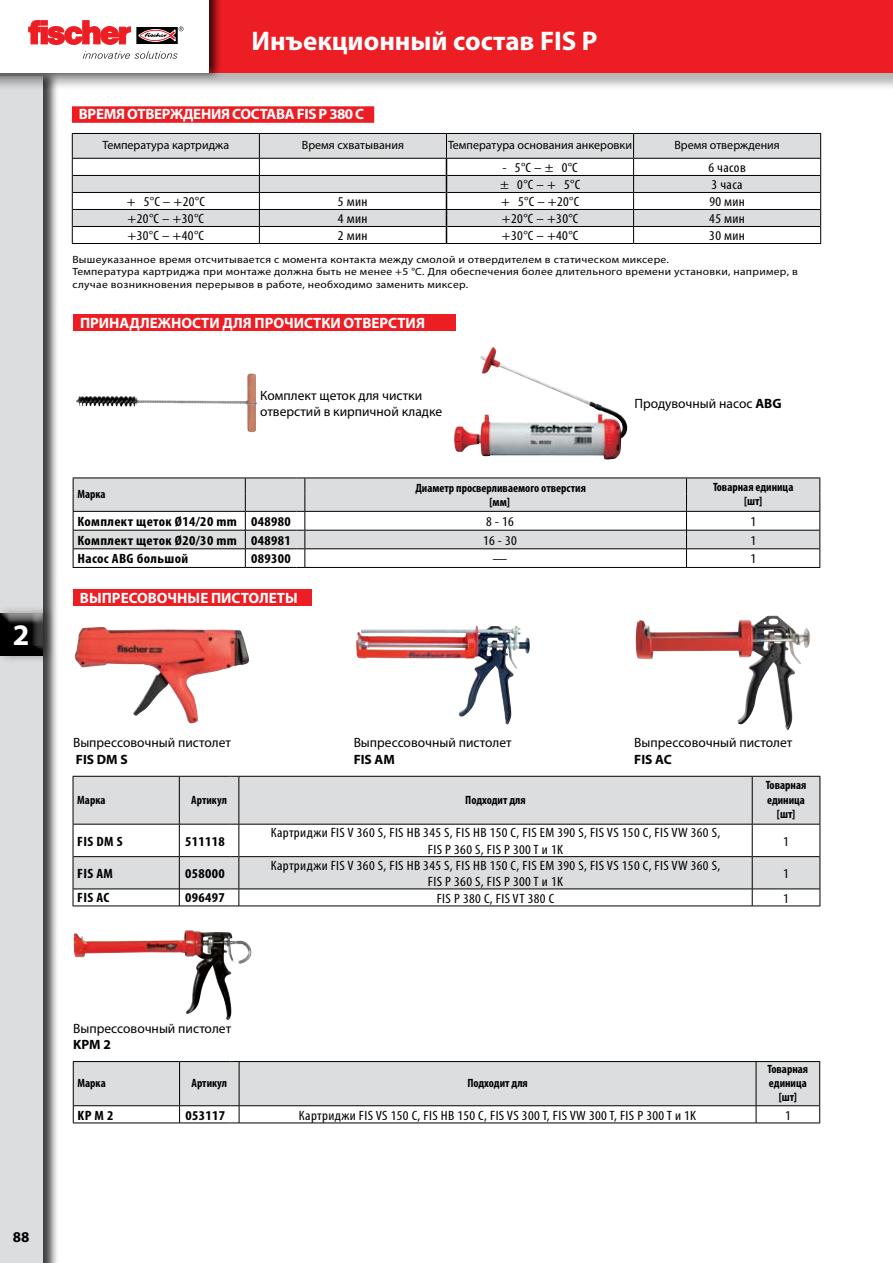
<style>
.page{position:relative;width:893px;height:1263px;background:#fff}
.page>*{position:absolute;margin:0;border:0;box-sizing:border-box;transform-origin:0 0}
.t1{font:700 30px "Myriad Pro";color:#fff}
.t2{font:700 27px "Myriad Pro";color:#fff}
.t3{font:700 15px "Myriad Pro";color:#fff}
.t4{font:700 15px "Myriad Pro";letter-spacing:-.02em;color:#fff}
.t5{font:700 15px "Myriad Pro";color:#000}
.t6{font:condensed 13.5px/16.2px "Myriad Pro";letter-spacing:.025em;color:#000;text-align:center;scale:1.1 1}
.t7{font:13.5px/16.2px "Myriad Pro";color:#000}
.t8{font:700 condensed 13.5px "Myriad Pro";letter-spacing:.025em;color:#000;scale:1.1 1}
.t9{font:700 13.5px "Myriad Pro";color:#000}
.t10{font:700 condensed 12px/14.4px "Myriad Pro";color:#000;text-align:center}
.t11{font:12px "Myriad Pro";color:#000}
.t12{font:10.5px/12.6px "Myriad Pro";letter-spacing:.025em;color:#000;scale:1.1 1}
.s1{font-weight:700}
</style>
<div class="page">
<div style="left:0;top:68px;width:59px;height:1195px;background:#000;opacity:.75"></div>
<div style="left:0;top:77px;width:43px;height:1186px;background:#dcddde"></div>
<div style="left:0;top:0;width:893px;height:91px;background:#000;opacity:.29"></div>
<div style="left:0;top:0;width:893px;height:72px;background:#ed1d24"></div>
<div style="left:0;top:0;width:223px;height:81px;background:#000;opacity:.75"></div>
<div style="left:0;top:0;width:208px;height:72px;background:#fff"></div>
<svg style="left:137px;top:27px;width:41px;height:17px"></svg>
<svg style="left:29px;top:21px;width:102px;height:24px"></svg>
<svg style="left:139px;top:26px;width:44px;height:15px"></svg>
<svg style="left:83px;top:51px;width:94px;height:8px"></svg>
<div style="left:0;top:605px;width:55px;height:58px;background:#000;opacity:.3"></div>
<div style="left:0;top:613px;width:53px;height:45px;background:#fff;opacity:.75"></div>
<div style="left:0;top:613px;width:49px;height:45px;background:#000;opacity:.75"></div>
<div style="left:72px;top:106px;width:302px;height:17px;background:#ed1d24"></div>
<hr style="left:72px;top:243px;width:187px;height:1px;background:#000">
<hr style="left:259px;top:243px;width:187px;height:1px;background:#000">
<hr style="left:446px;top:243px;width:188px;height:1px;background:#000">
<hr style="left:634px;top:243px;width:187px;height:1px;background:#000">
<hr style="left:72px;top:133px;width:187px;height:1px;background:#000">
<hr style="left:259px;top:133px;width:187px;height:1px;background:#000">
<hr style="left:446px;top:133px;width:188px;height:1px;background:#000">
<hr style="left:634px;top:133px;width:187px;height:1px;background:#000">
<svg style="left:72px;top:134px;width:749px;height:109px"></svg>
<hr style="left:634px;top:158px;width:187px;height:1px;background:#000">
<svg style="left:73px;top:478px;width:747px;height:90px"></svg>
<div style="left:73px;top:315px;width:383px;height:16px;background:#ed1d24"></div>
<img style="left:137px;top:374px;width:111px;height:27px">
<img style="left:454px;top:348px;width:168px;height:101px">
<hr style="left:820px;top:777px;width:1px;height:47px;background:#000">
<div style="left:73px;top:776px;width:747px;height:49px;background:#dcddde"></div>
<hr style="left:239px;top:824px;width:513px;height:1px;background:#000">
<hr style="left:752px;top:824px;width:68px;height:1px;background:#000">
<hr style="left:73px;top:824px;width:1px;height:33px;background:#000">
<hr style="left:179px;top:824px;width:1px;height:33px;background:#000">
<hr style="left:238px;top:824px;width:1px;height:33px;background:#000">
<hr style="left:752px;top:824px;width:1px;height:33px;background:#000">
<hr style="left:820px;top:824px;width:1px;height:33px;background:#000">
<svg style="left:73px;top:856px;width:748px;height:51px"></svg>
<div style="left:73px;top:589px;width:238px;height:16px;background:#ed1d24"></div>
<img style="left:74px;top:627px;width:175px;height:97px">
<img style="left:356px;top:626px;width:174px;height:98px">
<img style="left:636px;top:616px;width:156px;height:114px">
<svg style="left:73px;top:1061px;width:747px;height:63px"></svg>
<img style="left:74px;top:932px;width:158px;height:88px">
<h1 class="t1" style="left:13px;top:616px;width:18px">2</h1>
<h2 class="t2" style="left:251px;top:23px;width:348px">Инъекционный состав FIS P</h2>
<p class="t4" style="left:79px;top:105px;width:287px">ВРЕМЯ ОТВЕРЖДЕНИЯ СОСТАВА FIS P 380 C</p>
<p class="t11" style="left:103px;top:138px;width:128px">Температура картриджа</p>
<p class="t11" style="left:302px;top:138px;width:104px">Время схватывания</p>
<p class="t11" style="left:448px;top:138px;width:185px">Температура основания анкеровки</p>
<p class="t11" style="left:674px;top:138px;width:107px">Время отверждения</p>
<p class="t6" style="left:503px;top:159px;width:70px">- 5°C – ± 0°C</p>
<p class="t6" style="left:708px;top:159px;width:36px">6 часов</p>
<p class="t6" style="left:500px;top:176px;width:74px">± 0°C – + 5°C</p>
<p class="t6" style="left:712px;top:176px;width:30px">3 часа</p>
<p class="t6" style="left:127px;top:193px;width:73px">+ 5°C – +20°C</p>
<p class="t6" style="left:338px;top:193px;width:28px">5 мин</p>
<p class="t6" style="left:501px;top:193px;width:73px">+ 5°C – +20°C</p>
<p class="t6" style="left:709px;top:193px;width:34px">90 мин</p>
<p class="t6" style="left:128px;top:210px;width:71px">+20°C – +30°C</p>
<p class="t6" style="left:338px;top:210px;width:28px">4 мин</p>
<p class="t6" style="left:502px;top:210px;width:71px">+20°C – +30°C</p>
<p class="t6" style="left:709px;top:210px;width:34px">45 мин</p>
<p class="t6" style="left:128px;top:227px;width:71px">+30°C – +40°C</p>
<p class="t6" style="left:338px;top:227px;width:28px">2 мин</p>
<p class="t6" style="left:502px;top:227px;width:71px">+30°C – +40°C</p>
<p class="t6" style="left:709px;top:227px;width:34px">30 мин</p>
<p class="t12" style="left:72px;top:253px;width:661px">Вышеуказанное время отсчитывается с момента контакта между смолой и отвердителем в статическом миксере.<br>Температура картриджа при монтаже должна быть не менее +5 °C. Для обеспечения более длительного времени установки, например, в случае возникновения перерывов в работе, необходимо заменить миксер.</p>
<p class="t3" style="left:80px;top:314px;width:346px">ПРИНАДЛЕЖНОСТИ ДЛЯ ПРОЧИСТКИ ОТВЕРСТИЯ</p>
<p class="t7" style="left:260px;top:387px;width:183px">Комплект щеток для чистки отверстий в кирпичной кладке</p>
<p class="t7" style="left:634px;top:395px;width:149px">Продувочный насос <span class="s1">ABG</span></p>
<p class="t10" style="left:77px;top:487px;width:30px">Марка</p>
<p class="t10" style="left:415px;top:480px;width:172px">Диаметр просверливаемого отверстия [мм]</p>
<p class="t10" style="left:713px;top:479px;width:82px">Товарная единица [шт]</p>
<p class="t8" style="left:77px;top:513px;width:196px">Комплект щеток Ø14/20 mm 048980</p>
<p class="t6" style="left:486px;top:513px;width:27px">8 - 16</p>
<p class="t6" style="left:750px;top:513px;width:7px">1</p>
<p class="t8" style="left:77px;top:532px;width:196px">Комплект щеток Ø20/30 mm 048981</p>
<p class="t6" style="left:483px;top:532px;width:32px">16 - 30</p>
<p class="t6" style="left:750px;top:532px;width:7px">1</p>
<p class="t8" style="left:77px;top:550px;width:102px">Насос ABG большой</p>
<p class="t8" style="left:251px;top:550px;width:38px">089300</p>
<p class="t6" style="left:492px;top:550px;width:15px">—</p>
<p class="t6" style="left:750px;top:550px;width:7px">1</p>
<p class="t3" style="left:80px;top:588px;width:11px">выпресовочные</p>
<p class="t3" style="left:211px;top:588px;width:11px">пистолеты</p>
<p class="t7" style="left:73px;top:734px;width:159px">Выпрессовочный пистолет</p>
<p class="t9" style="left:76px;top:750px;width:53px">FIS DM S</p>
<p class="t7" style="left:354px;top:734px;width:159px">Выпрессовочный пистолет</p>
<p class="t9" style="left:354px;top:750px;width:43px">FIS AM</p>
<p class="t10" style="left:77px;top:792px;width:30px">Марка</p>
<p class="t10" style="left:191px;top:792px;width:37px">Артикул</p>
<p class="t10" style="left:465px;top:792px;width:62px">Подходит для</p>
<p class="t7" style="left:634px;top:734px;width:159px">Выпрессовочный пистолет</p>
<p class="t9" style="left:634px;top:750px;width:39px">FIS AC</p>
<p class="t10" style="left:766px;top:778px;width:42px">Товарная единица [шт]</p>
<p class="t8" style="left:77px;top:833px;width:43px">FIS DM S</p>
<p class="t8" style="left:185px;top:833px;width:38px">511118</p>
<p class="t6" style="left:271px;top:825px;width:410px">Картриджи FIS V 360 S, FIS HB 345 S, FIS HB 150 C, FIS EM 390 S, FIS VS 150 C, FIS VW 360 S,<br>FIS P 360 S, FIS P 300 T и 1K</p>
<p class="t6" style="left:783px;top:833px;width:7px">1</p>
<p class="t8" style="left:77px;top:865px;width:34px">FIS AM</p>
<p class="t8" style="left:185px;top:865px;width:38px">058000</p>
<p class="t6" style="left:271px;top:857px;width:410px">Картриджи FIS V 360 S, FIS HB 345 S, FIS HB 150 C, FIS EM 390 S, FIS VS 150 C, FIS VW 360 S,<br>FIS P 360 S, FIS P 300 T и 1K</p>
<p class="t6" style="left:783px;top:865px;width:7px">1</p>
<p class="t8" style="left:77px;top:889px;width:31px">FIS AC</p>
<p class="t8" style="left:185px;top:889px;width:38px">096497</p>
<p class="t6" style="left:437px;top:890px;width:108px">FIS P 380 C, FIS VT 380 C</p>
<p class="t6" style="left:783px;top:890px;width:7px">1</p>
<p class="t5" style="left:13px;top:1227px;width:18px">88</p>
<p class="t7" style="left:73px;top:1020px;width:159px">Выпрессовочный пистолет</p>
<p class="t9" style="left:73px;top:1035px;width:39px">KPM 2</p>
<p class="t10" style="left:78px;top:1076px;width:30px">Марка</p>
<p class="t10" style="left:191px;top:1076px;width:37px">Артикул</p>
<p class="t10" style="left:467px;top:1076px;width:62px">Подходит для</p>
<p class="t10" style="left:768px;top:1061px;width:42px">Товарная единица [шт]</p>
<p class="t8" style="left:78px;top:1106px;width:34px">KP M 2</p>
<p class="t8" style="left:185px;top:1106px;width:38px">053117</p>
<p class="t6" style="left:299px;top:1107px;width:363px">Картриджи FIS VS 150 C, FIS HB 150 C, FIS VS 300 T, FIS VW 300 T, FIS P 300 T и 1K</p>
<p class="t6" style="left:785px;top:1107px;width:7px">1</p>
</div>
